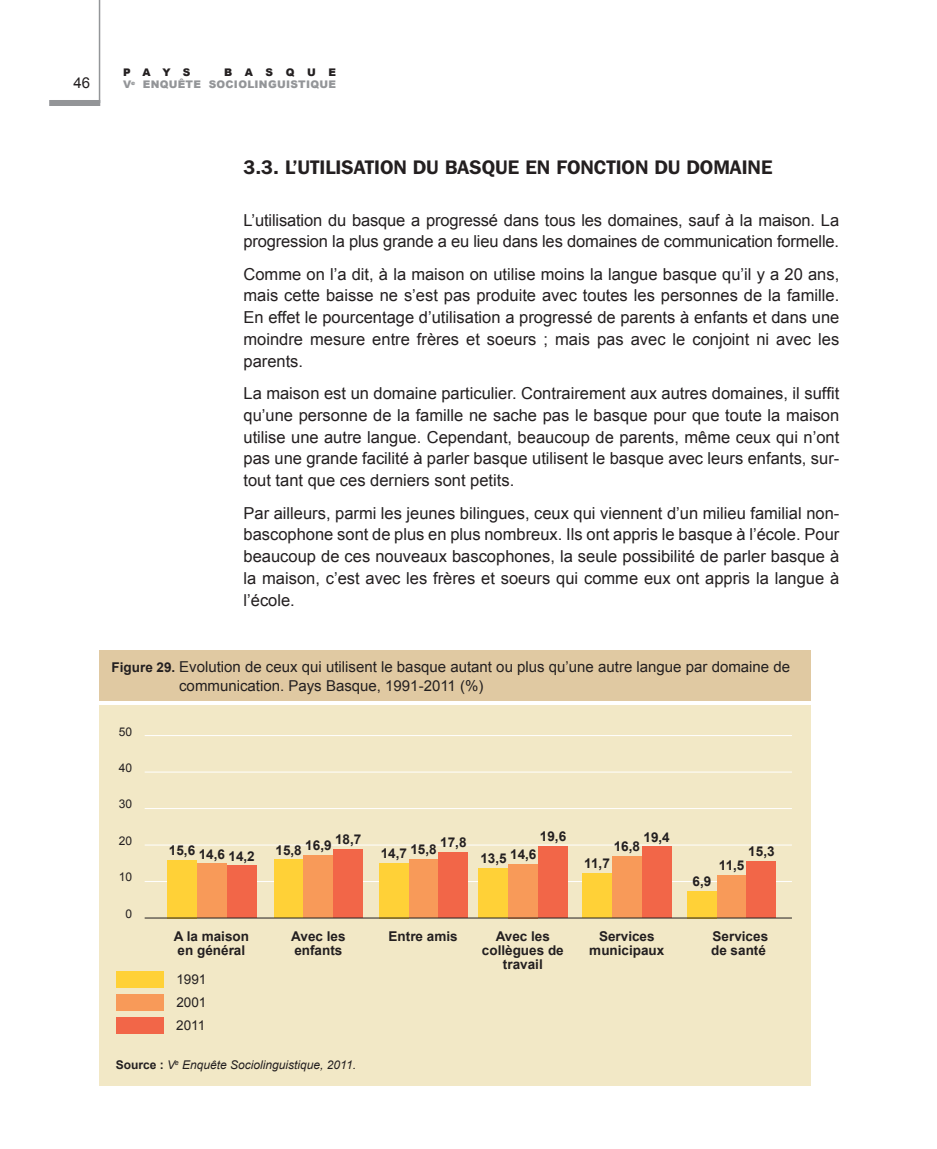
<style>
.page{position:relative;width:937px;height:1149px;background:#fff}
.page>*{position:absolute;margin:0;border:0;box-sizing:border-box;transform-origin:0 0}
.Tit02{font:600 19.5px "Franklin Gothic IT Cby BT";color:#231f20}
.Normala{font:16.5px/21.8px "Arial";color:#231f20;text-align:justify}
.TablaTit{font:15px/19.5px "Arial";color:#231f20}
.textográfico{font:700 13.5px/13.5px "Arial";color:#231f20;text-align:center}
.TablaTXT{font:700 13.5px/13.5px "Arial";color:#231f20}
.TablaTXT-2{font:13.5px "Arial";color:#231f20}
.TablaIturria{font:italic 12px "Arial";color:#231f20}
.t1{font:12px "Arial";color:#231f20}
.t2{font:900 10.5px/12.6px "Arial";letter-spacing:.025em;color:#939598;text-align:right}
.t3{font:900 10.5px "Arial";color:#231f20}
.s1{color:#231f20}
.s2{font-weight:700;font-size:13.5px}
.s3{font-weight:700;font-style:normal}
</style>
<div class="page">
<hr style="left:99px;top:0;width:1px;height:103px;background:#939598">
<div style="left:49px;top:100px;width:51px;height:6px;background:#939598"></div>
<div style="left:99px;top:705px;width:711px;height:380px;background:#f2e8c6"></div>
<div style="left:99px;top:650px;width:711px;height:51px;background:#e0c9a2"></div>
<div style="left:116px;top:971px;width:47px;height:16px;background:#ffd137"></div>
<div style="left:116px;top:994px;width:47px;height:16px;background:#f89a59"></div>
<div style="left:116px;top:1017px;width:47px;height:16px;background:#f26648"></div>
<hr style="left:145px;top:844px;width:646px;height:1px;background:#fff">
<hr style="left:145px;top:771px;width:646px;height:1px;background:#fff">
<hr style="left:145px;top:808px;width:646px;height:1px;background:#fff">
<hr style="left:145px;top:735px;width:646px;height:1px;background:#fff">
<hr style="left:145px;top:881px;width:646px;height:1px;background:#fff">
<div style="left:273px;top:859px;width:30px;height:59px;background:#ffd137"></div>
<div style="left:303px;top:855px;width:30px;height:62px;background:#f89a59"></div>
<div style="left:333px;top:849px;width:30px;height:68px;background:#f26648"></div>
<div style="left:379px;top:863px;width:29px;height:55px;background:#ffd137"></div>
<div style="left:408px;top:859px;width:30px;height:58px;background:#f89a59"></div>
<div style="left:438px;top:852px;width:30px;height:65px;background:#f26648"></div>
<div style="left:478px;top:868px;width:30px;height:50px;background:#ffd137"></div>
<div style="left:508px;top:863px;width:30px;height:54px;background:#f89a59"></div>
<div style="left:538px;top:846px;width:29px;height:71px;background:#f26648"></div>
<div style="left:582px;top:873px;width:29px;height:45px;background:#ffd137"></div>
<div style="left:611px;top:856px;width:30px;height:61px;background:#f89a59"></div>
<div style="left:641px;top:846px;width:30px;height:71px;background:#f26648"></div>
<div style="left:686px;top:890px;width:30px;height:28px;background:#ffd137"></div>
<div style="left:716px;top:875px;width:30px;height:42px;background:#f89a59"></div>
<div style="left:746px;top:861px;width:30px;height:56px;background:#f26648"></div>
<div style="left:167px;top:859px;width:30px;height:59px;background:#ffd137"></div>
<div style="left:197px;top:863px;width:29px;height:54px;background:#f89a59"></div>
<div style="left:226px;top:865px;width:30px;height:52px;background:#f26648"></div>
<hr style="left:145px;top:917px;width:646px;height:1px;background:#231f20">
<p class="TablaTit" style="left:73px;top:73px;width:18px">46</p>
<p class="t2" style="left:123px;top:65px;width:214px"><span class="s1">BASQUE<br></span>V<sup>e</sup> ENQUÊTE SOCIOLINGUISTIQUE</p>
<p class="t3" style="left:123px;top:64px;width:69px">PAYS</p>
<p class="Tit02" style="left:243px;top:155px;width:530px">3.3. L’UTILISATION DU BASQUE EN FONCTION DU DOMAINE</p>
<p class="Normala" style="left:243px;top:209px;width:597px">L’utilisation du basque a progressé dans tous les domaines, sauf à la maison. La progression la plus grande a eu lieu dans les domaines de communication formelle.</p>
<p class="Normala" style="left:243px;top:263px;width:597px">Comme on l’a dit, à la maison on utilise moins la langue basque qu’il y a 20 ans, mais cette baisse ne s’est pas produite avec toutes les personnes de la famille.<br>En effet le pourcentage d’utilisation a progressé de parents à enfants et dans une moindre mesure entre frères et soeurs ; mais pas avec le conjoint ni avec les parents.</p>
<p class="Normala" style="left:243px;top:382px;width:597px">La maison est un domaine particulier. Contrairement aux autres domaines, il suffit qu’une personne de la famille ne sache pas le basque pour que toute la maison utilise une autre langue. Cependant, beaucoup de parents, même ceux qui n’ont pas une grande facilité à parler basque utilisent le basque avec leurs enfants, sur&shy;tout tant que ces derniers sont petits.</p>
<p class="Normala" style="left:243px;top:502px;width:597px">Par ailleurs, parmi les jeunes bilingues, ceux qui viennent d’un milieu familial non&shy;bascophone sont de plus en plus nombreux. Ils ont appris le basque à l’école. Pour beaucoup de ces nouveaux bascophones, la seule possibilité de parler basque à la maison, c’est avec les frères et soeurs qui comme eux ont appris la langue à l’école.</p>
<p class="TablaTit" style="left:179px;top:656px;width:612px;text-indent:-68px"><span class="s2">Figure 29.</span> Evolution de ceux qui utilisent le basque autant ou plus qu’une autre langue par domaine de communication. Pays Basque, 1991-2011 (%)</p>
<p class="t1" style="left:119px;top:723px;width:15px">50</p>
<p class="t1" style="left:119px;top:759px;width:15px">40</p>
<p class="t1" style="left:119px;top:796px;width:15px">30</p>
<p class="t1" style="left:119px;top:832px;width:15px">20</p>
<p class="t1" style="left:119px;top:869px;width:15px">10</p>
<p class="t1" style="left:125px;top:905px;width:8px">0</p>
<p class="textográfico" style="left:169px;top:843px;width:28px">15,6</p>
<p class="textográfico" style="left:199px;top:847px;width:28px">14,6</p>
<p class="textográfico" style="left:228px;top:849px;width:28px">14,2</p>
<p class="textográfico" style="left:335px;top:832px;width:28px">18,7</p>
<p class="textográfico" style="left:275px;top:843px;width:28px">15,8</p>
<p class="textográfico" style="left:305px;top:839px;width:28px">16,9</p>
<p class="TablaTXT" style="left:174px;top:930px;width:77px">A la maison en général</p>
<p class="TablaTXT-2" style="left:176px;top:970px;width:32px">1991</p>
<p class="TablaTXT-2" style="left:176px;top:993px;width:32px">2001</p>
<p class="TablaTXT-2" style="left:176px;top:1016px;width:31px">2011</p>
<p class="TablaTXT" style="left:291px;top:930px;width:56px">Avec les enfants</p>
<p class="TablaIturria" style="left:116px;top:1056px;width:242px"><span class="s3">Source :</span> V<sup>e</sup> Enquête Sociolinguistique, 2011.</p>
<p class="textográfico" style="left:440px;top:836px;width:28px">17,8</p>
<p class="textográfico" style="left:380px;top:847px;width:28px">14,7</p>
<p class="textográfico" style="left:410px;top:842px;width:28px">15,8</p>
<p class="textográfico" style="left:539px;top:829px;width:28px">19,6</p>
<p class="textográfico" style="left:480px;top:851px;width:28px">13,5</p>
<p class="textográfico" style="left:510px;top:847px;width:28px">14,6</p>
<p class="textográfico" style="left:643px;top:830px;width:28px">19,4</p>
<p class="textográfico" style="left:613px;top:840px;width:28px">16,8</p>
<p class="textográfico" style="left:584px;top:857px;width:27px">11,7</p>
<p class="textográfico" style="left:388px;top:930px;width:71px">Entre amis</p>
<p class="textográfico" style="left:481px;top:930px;width:83px">Avec les collègues de travail</p>
<p class="textográfico" style="left:589px;top:930px;width:77px">Services municipaux</p>
<p class="textográfico" style="left:748px;top:845px;width:28px">15,3</p>
<p class="textográfico" style="left:692px;top:874px;width:20px">6,9</p>
<p class="textográfico" style="left:718px;top:859px;width:27px">11,5</p>
<p class="textográfico" style="left:710px;top:930px;width:59px;text-align:left">Services de santé</p>
</div>
